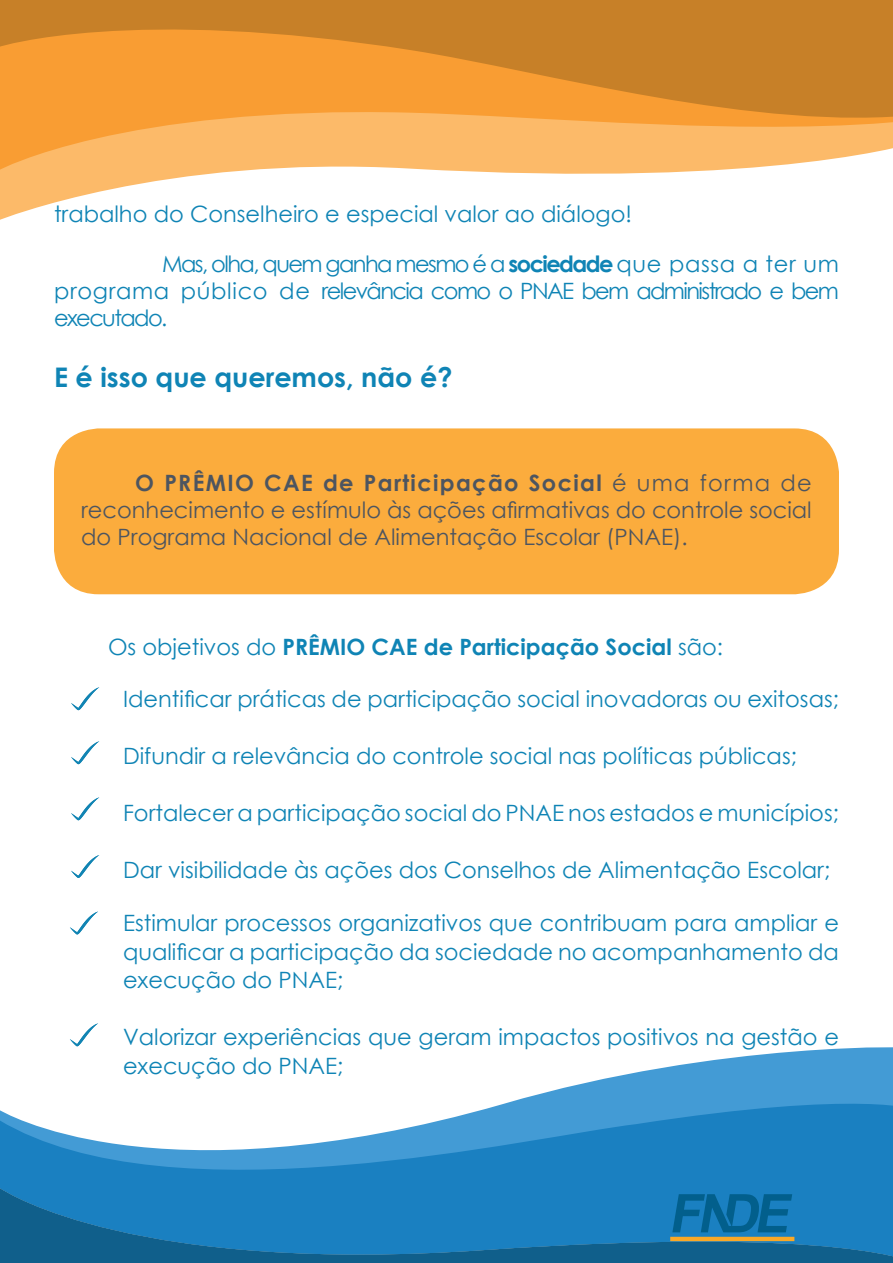
<style>
.page{position:relative;width:893px;height:1263px;background:#fff}
.page>*{position:absolute;margin:0;border:0;box-sizing:border-box;transform-origin:0 0}
.t1{font:700 27px "Century Gothic";color:#0f84b5}
.t2{font:22.5px/28.5px "Century Gothic";color:#0f84b5;text-align:justify}
.t3{font:22.5px/27px "Century Gothic";color:#4d5560;text-align:justify}
.t4{font:700 22.5px "Century Gothic";color:#0f84b5}
.s1{font-weight:700}
.s2{font-weight:400}
</style>
<div class="page">
<svg style="left:76px;top:1046px;width:817px;height:43px"></svg>
<svg style="left:0;top:1089px;width:893px;height:99px"></svg>
<svg style="left:0;top:1188px;width:893px;height:75px;background:#1776b0"></svg>
<div style="left:0;top:0;width:893px;height:139px;background:#c78028"></div>
<svg style="left:0;top:29px;width:703px;height:76px;fill:#f99d33"></svg>
<svg style="left:0;top:105px;width:893px;height:115px"></svg>
<svg style="left:670px;top:1194px;width:124px;height:47px;background:#24759d"></svg>
<div style="left:54px;top:428px;width:785px;height:166px;background:#fbac3d;border-radius:45px"></div>
<svg style="left:71px;top:687px;width:28px;height:23px"></svg>
<svg style="left:71px;top:741px;width:28px;height:23px"></svg>
<svg style="left:71px;top:797px;width:28px;height:23px"></svg>
<svg style="left:71px;top:855px;width:28px;height:23px"></svg>
<svg style="left:70px;top:911px;width:28px;height:23px"></svg>
<svg style="left:70px;top:1023px;width:28px;height:23px"></svg>
<p class="t2" style="left:54px;top:200px;width:580px">trabalho do Conselheiro e especial valor ao diálogo!</p>
<p class="t2" style="left:54px;top:250px;width:786px;line-height:27px;text-indent:108px">Mas, olha, quem ganha mesmo é a <span class="s1">sociedade</span> que passa a ter um programa público de relevância como o PNAE bem administrado e bem executado.</p>
<p class="t1" style="left:54px;top:357px;width:400px">E é isso que queremos, não é?</p>
<p class="t3" style="left:81px;top:469px;width:732px;text-indent:54px"><span class="s1">O PRÊMIO CAE de Participação Social</span> é uma forma de reconhecimento e estímulo às ações afirmativas do controle social do Programa Nacional de Alimentação Escolar (PNAE).</p>
<p class="t4" style="left:108px;top:629px;width:616px"><span class="s2">Os objetivos do</span> PRÊMIO CAE de Participação Social <span class="s2">são:</span></p>
<p class="t2" style="left:123px;top:684px;width:717px">Identificar práticas de participação social inovadoras ou exitosas;</p>
<p class="t2" style="left:123px;top:741px;width:675px">Difundir a relevância do controle social nas políticas públicas;</p>
<p class="t2" style="left:123px;top:798px;width:717px">Fortalecer a participação social do PNAE nos estados e municípios;</p>
<p class="t2" style="left:123px;top:855px;width:709px">Dar visibilidade às ações dos Conselhos de Alimentação Escolar;</p>
<p class="t2" style="left:123px;top:908px;width:717px">Estimular processos organizativos que contribuam para ampliar e qualificar a participação da sociedade no acompanhamento da execução do PNAE;</p>
<p class="t2" style="left:123px;top:1022px;width:717px">Valorizar experiências que geram impactos positivos na gestão e execução do PNAE;</p>
</div>
